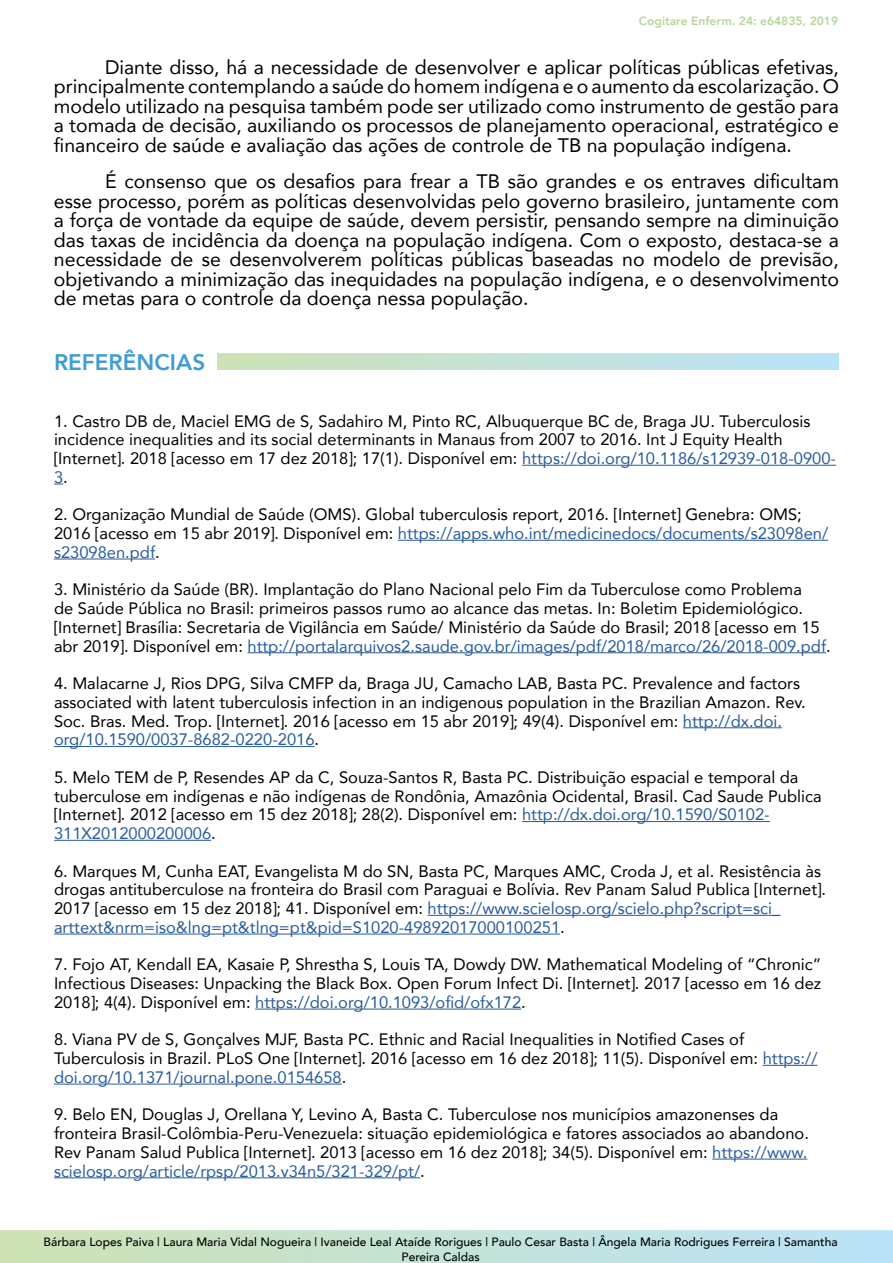
<style>
.page{position:relative;width:893px;height:1263px;background:#fff}
.page>*{position:absolute;margin:0;border:0;box-sizing:border-box;transform-origin:0 0}
.t1{font:800 22.5px "Avenir";color:#409cd4}
.t2{font:19.5px/19.5px "Avenir";color:#000;text-align:justify}
.t3{font:16.5px/18.8px "Avenir";color:#000}
.t4{font:500 12px/14.4px "Avenir";color:#000;text-align:center}
.t5{font:800 12px "Avenir";color:#b7d69b}
.s1{color:#275b9b}
</style>
<div class="page">
<svg style="left:0;top:1230px;width:893px;height:33px;background:#c4e2d6"></svg>
<div style="left:218px;top:353px;width:621px;height:17px;background:linear-gradient(to right,#cde2b5,#bae3fb)"></div>
<hr style="left:522px;top:465px;width:314px;height:1px;background:#275b9b">
<hr style="left:398px;top:540px;width:430px;height:1px;background:#275b9b">
<hr style="left:54px;top:559px;width:101px;height:1px;background:#275b9b">
<hr style="left:247px;top:652px;width:579px;height:1px;background:#275b9b">
<hr style="left:683px;top:727px;width:99px;height:1px;background:#275b9b">
<hr style="left:54px;top:746px;width:261px;height:1px;background:#275b9b">
<hr style="left:522px;top:821px;width:248px;height:1px;background:#275b9b">
<hr style="left:54px;top:840px;width:157px;height:1px;background:#275b9b">
<hr style="left:428px;top:915px;width:352px;height:1px;background:#275b9b">
<hr style="left:54px;top:934px;width:506px;height:1px;background:#275b9b">
<hr style="left:255px;top:1009px;width:266px;height:1px;background:#275b9b">
<hr style="left:763px;top:1065px;width:54px;height:1px;background:#275b9b">
<hr style="left:54px;top:1084px;width:288px;height:1px;background:#275b9b">
<hr style="left:712px;top:1159px;width:95px;height:1px;background:#275b9b">
<hr style="left:54px;top:1177px;width:366px;height:1px;background:#275b9b">
<p class="t5" style="left:639px;top:12px;width:201px">Cogitare Enferm. 24: e64835, 2019</p>
<p class="t2" style="left:54px;top:56px;width:786px;text-indent:51px">Diante disso, há a necessidade de desenvolver e aplicar políticas públicas efetivas, principalmente contemplando a saúde do homem indígena e o aumento da escolarização. O modelo utilizado na pesquisa também pode ser utilizado como instrumento de gestão para a tomada de decisão, auxiliando os processos de planejamento operacional, estratégico e financeiro de saúde e avaliação das ações de controle de TB na população indígena.</p>
<p class="t2" style="left:54px;top:171px;width:786px;text-indent:51px">É consenso que os desafios para frear a TB são grandes e os entraves dificultam esse processo, porém as políticas desenvolvidas pelo governo brasileiro, juntamente com a força de vontade da equipe de saúde, devem persistir, pensando sempre na diminuição das taxas de incidência da doença na população indígena. Com o exposto, destaca-se a necessidade de se desenvolverem políticas públicas baseadas no modelo de previsão, objetivando a minimização das inequidades na população indígena, e o desenvolvimento de metas para o controle da doença nessa população.</p>
<h1 class="t1" style="left:54px;top:344px;width:153px">REFERÊNCIAS</h1>
<p class="t3" style="left:54px;top:411px;width:784px">1. Castro DB de, Maciel EMG de S, Sadahiro M, Pinto RC, Albuquerque BC de, Braga JU. Tuberculosis incidence inequalities and its social determinants in Manaus from 2007 to 2016. Int J Equity Health [Internet]. 2018 [acesso em 17 dez 2018]; 17(1). Disponível em: <span class="s1">https://doi.org/10.1186/s12939-018-0900- 3</span>.</p>
<p class="t3" style="left:54px;top:505px;width:776px">2. Organização Mundial de Saúde (OMS). Global tuberculosis report, 2016. [Internet] Genebra: OMS;<br>2016 [acesso em 15 abr 2019]. Disponível em: <span class="s1">https://apps.who.int/medicinedocs/documents/s23098en/ s23098en.pdf</span>.</p>
<p class="t3" style="left:54px;top:580px;width:778px">3. Ministério da Saúde (BR). Implantação do Plano Nacional pelo Fim da Tuberculose como Problema<br>de Saúde Pública no Brasil: primeiros passos rumo ao alcance das metas. In: Boletim Epidemiológico. [Internet] Brasília: Secretaria de Vigilância em Saúde/ Ministério da Saúde do Brasil; 2018 [acesso em 15 abr 2019]. Disponível em: <span class="s1">http://portalarquivos2.saude.gov.br/images/pdf/2018/marco/26/2018-009.pdf</span>.</p>
<p class="t3" style="left:54px;top:673px;width:753px">4. Malacarne J, Rios DPG, Silva CMFP da, Braga JU, Camacho LAB, Basta PC. Prevalence and factors associated with latent tuberculosis infection in an indigenous population in the Brazilian Amazon. Rev.<br>Soc. Bras. Med. Trop. [Internet]. 2016 [acesso em 15 abr 2019]; 49(4). Disponível em: <span class="s1">http://dx.doi. org/10.1590/0037-8682-0220-2016</span>.</p>
<p class="t3" style="left:54px;top:767px;width:769px">5. Melo TEM de P, Resendes AP da C, Souza-Santos R, Basta PC. Distribuição espacial e temporal da tuberculose em indígenas e não indígenas de Rondônia, Amazônia Ocidental, Brasil. Cad Saude Publica [Internet]. 2012 [acesso em 15 dez 2018]; 28(2). Disponível em: <span class="s1">http://dx.doi.org/10.1590/S0102- 311X2012000200006</span>.</p>
<p class="t3" style="left:54px;top:861px;width:773px">6. Marques M, Cunha EAT, Evangelista M do SN, Basta PC, Marques AMC, Croda J, et al. Resistência às drogas antituberculose na fronteira do Brasil com Paraguai e Bolívia. Rev Panam Salud Publica [Internet].<br>2017 [acesso em 15 dez 2018]; 41. Disponível em: <span class="s1">https://www.scielosp.org/scielo.php?script=sci_ arttext&amp;nrm=iso&amp;lng=pt&amp;tlng=pt&amp;pid=S1020-49892017000100251</span>.</p>
<p class="t3" style="left:54px;top:955px;width:769px;text-align:justify">7. Fojo AT, Kendall EA, Kasaie P, Shrestha S, Louis TA, Dowdy DW. Mathematical Modeling of “Chronic” Infectious Diseases: Unpacking the Black Box. Open Forum Infect Di. [Internet]. 2017 [acesso em 16 dez 2018]; 4(4). Disponível em: <span class="s1">https://doi.org/10.1093/ofid/ofx172</span>.</p>
<p class="t3" style="left:54px;top:1030px;width:765px">8. Viana PV de S, Gonçalves MJF, Basta PC. Ethnic and Racial Inequalities in Notified Cases of<br>Tuberculosis in Brazil. PLoS One [Internet]. 2016 [acesso em 16 dez 2018]; 11(5). Disponível em: <span class="s1">https:// doi.org/10.1371/journal.pone.0154658</span>.</p>
<p class="t3" style="left:54px;top:1105px;width:756px">9. Belo EN, Douglas J, Orellana Y, Levino A, Basta C. Tuberculose nos municípios amazonenses da fronteira Brasil-Colômbia-Peru-Venezuela: situação epidemiológica e fatores associados ao abandono.<br>Rev Panam Salud Publica [Internet]. 2013 [acesso em 16 dez 2018]; 34(5). Disponível em: <span class="s1">https://www. scielosp.org/article/rpsp/2013.v34n5/321-329/pt/</span>.</p>
<p class="t4" style="left:44px;top:1234px;width:795px">Bárbara Lopes Paiva | Laura Maria Vidal Nogueira | Ivaneide Leal Ataíde Rorigues | Paulo Cesar Basta | Ângela Maria Rodrigues Ferreira | Samantha<br>Pereira Caldas</p>
</div>
